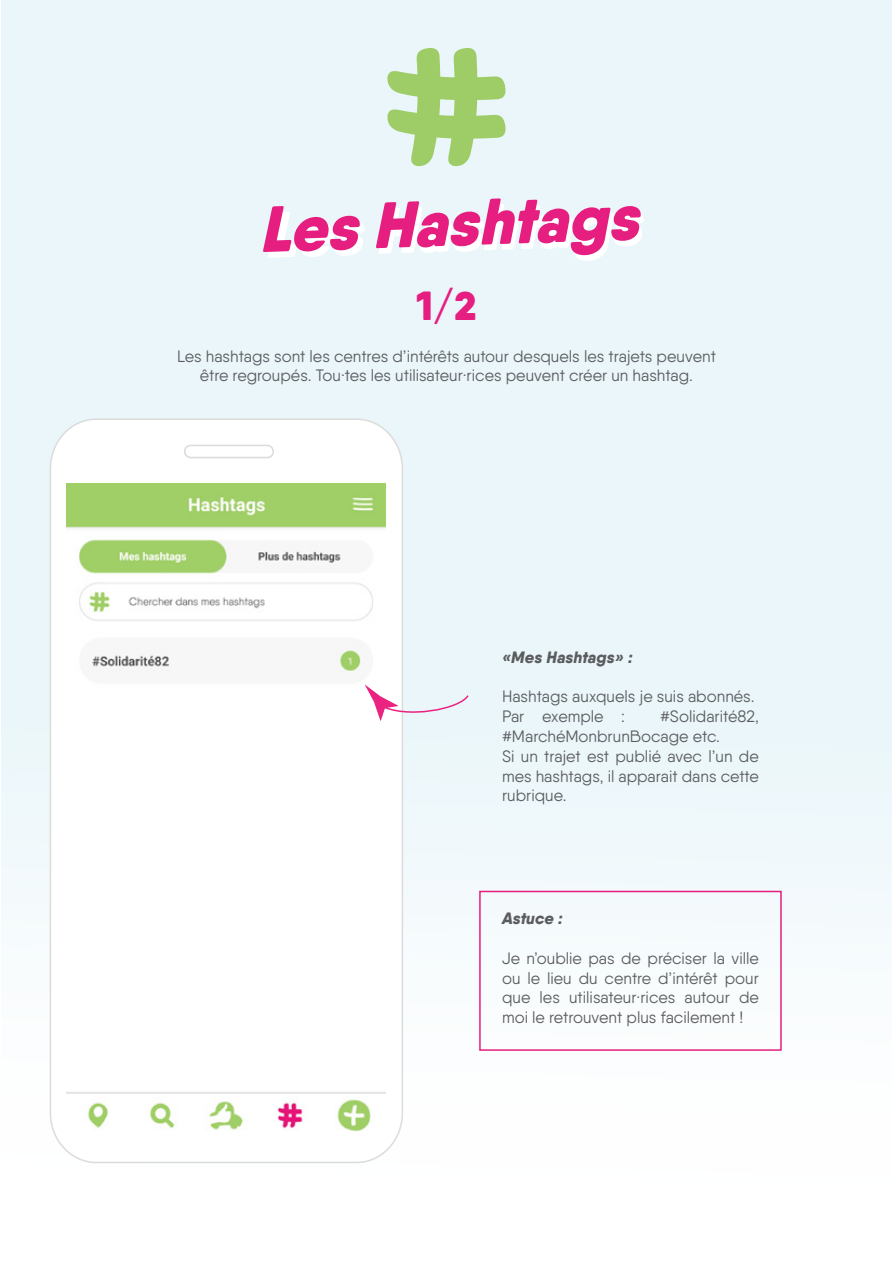
<style>
.page{position:relative;width:893px;height:1263px;background:#fff}
.page>*{position:absolute;margin:0;border:0;box-sizing:border-box;transform-origin:0 0}
.t1{font:900 40.5px "Qanelas Soft";color:#e51e80}
.t2{font:16.5px/19.8px "Qanelas Soft";color:#5b5c5e}
.t3{font:italic 800 16.5px "Qanelas Soft";color:#5b5c5e}
</style>
<div class="page">
<div style="left:1px;top:0;width:891px;height:1263px;background:linear-gradient(to bottom,#e4f3f9,#fbfdfe)"></div>
<svg style="left:263px;top:206px;width:102px;height:52px"></svg>
<svg style="left:376px;top:198px;width:268px;height:63px"></svg>
<svg style="left:387px;top:47px;width:120px;height:120px;background:#bedea6"></svg>
<div style="left:50px;top:419px;width:352px;height:743px;background:#fff;border-radius:48px"></div>
<div style="left:50px;top:418px;width:353px;height:745px;border:2px solid #dcdcdc;border-radius:48px"></div>
<div style="left:184px;top:445px;width:90px;height:13px;border:2px solid #dcdcdc;border-radius:6px"></div>
<img style="left:67px;top:483px;width:319px;height:649px">
<svg style="left:365px;top:684px;width:105px;height:37px"></svg>
<div style="left:479px;top:891px;width:303px;height:160px;border:2px solid #e51e80"></div>
<h1 class="t1" style="left:417px;top:280px;width:61px">1/2</h1>
<p class="t2" style="left:177px;top:346px;width:540px;text-align:center">Les hashtags sont les centres d’intérêts autour desquels les trajets peuvent être regroupés. Tou·tes les utilisateur·rices peuvent créer un hashtag.</p>
<p class="t3" style="left:502px;top:647px;width:132px">«Mes Hashtags» :</p>
<p class="t2" style="left:502px;top:687px;width:254px">Hashtags auxquels je suis abonnés.<br>Par exemple :</p>
<p class="t2" style="left:502px;top:706px;width:258px;text-indent:158px">#Solidarité82, #MarchéMonbrunBocage etc.<br>Si un trajet est publié avec l’un de mes hashtags, il apparait dans cette rubrique.</p>
<p class="t3" style="left:502px;top:908px;width:62px">Astuce :</p>
<p class="t2" style="left:502px;top:948px;width:258px;text-align:justify">Je n’oublie pas de préciser la ville ou le lieu du centre d’intérêt pour que les utilisateur·rices autour de moi le retrouvent plus facilement !</p>
</div>
